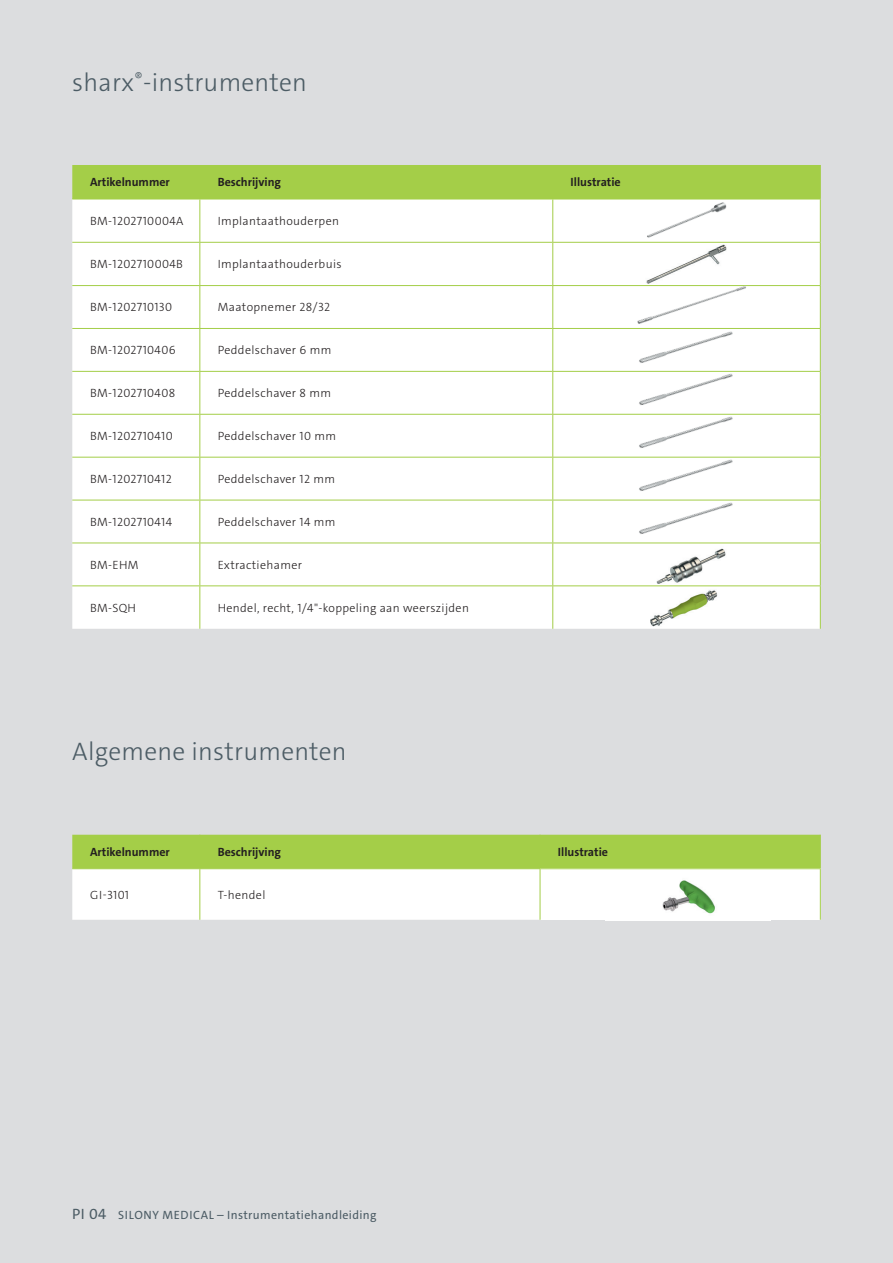
<style>
.page{position:relative;width:893px;height:1263px;background:#dcdddf}
.page>*{position:absolute;margin:0;border:0;box-sizing:border-box;transform-origin:0 0}
.t1{font:300 25.5px "The Sans C4 s";letter-spacing:.01em;color:#4c5c65}
.t2{font:300 12px "The Sans C4 s";letter-spacing:.03em;color:#231f20}
.t3{font:700 12px "The Sans C4 s";color:#231f20}
.t4{font:12px "The Sans C4 s";letter-spacing:.03em;color:#4c5c65}
.s1{font-size:15px}
</style>
<div class="page">
<div style="left:72px;top:165px;width:748px;height:34px;background:#a4ce48"></div>
<div style="left:72px;top:200px;width:480px;height:429px;background:#fff"></div>
<div style="left:553px;top:200px;width:267px;height:429px;background:#fff"></div>
<hr style="left:199px;top:165px;width:1px;height:34px;background:#a4ce48">
<hr style="left:552px;top:165px;width:1px;height:34px;background:#a4ce48">
<hr style="left:820px;top:165px;width:1px;height:34px;background:#a4ce48">
<hr style="left:72px;top:199px;width:128px;height:1px;background:#a4ce48">
<hr style="left:200px;top:199px;width:353px;height:1px;background:#a4ce48">
<hr style="left:199px;top:199px;width:1px;height:43px;background:#a4ce48">
<hr style="left:553px;top:199px;width:268px;height:1px;background:#a4ce48">
<hr style="left:552px;top:199px;width:1px;height:43px;background:#a4ce48">
<hr style="left:820px;top:199px;width:1px;height:43px;background:#a4ce48">
<hr style="left:72px;top:242px;width:128px;height:1px;background:#a4ce48">
<hr style="left:200px;top:242px;width:353px;height:1px;background:#a4ce48">
<hr style="left:199px;top:243px;width:1px;height:42px;background:#a4ce48">
<hr style="left:553px;top:242px;width:268px;height:1px;background:#a4ce48">
<hr style="left:552px;top:243px;width:1px;height:42px;background:#a4ce48">
<hr style="left:820px;top:243px;width:1px;height:42px;background:#a4ce48">
<hr style="left:72px;top:285px;width:128px;height:1px;background:#a4ce48">
<hr style="left:200px;top:285px;width:353px;height:1px;background:#a4ce48">
<hr style="left:199px;top:286px;width:1px;height:42px;background:#a4ce48">
<hr style="left:553px;top:285px;width:268px;height:1px;background:#a4ce48">
<hr style="left:552px;top:286px;width:1px;height:42px;background:#a4ce48">
<hr style="left:820px;top:286px;width:1px;height:42px;background:#a4ce48">
<hr style="left:72px;top:328px;width:128px;height:1px;background:#a4ce48">
<hr style="left:200px;top:328px;width:353px;height:1px;background:#a4ce48">
<hr style="left:199px;top:329px;width:1px;height:42px;background:#a4ce48">
<hr style="left:553px;top:328px;width:268px;height:1px;background:#a4ce48">
<hr style="left:552px;top:329px;width:1px;height:42px;background:#a4ce48">
<hr style="left:820px;top:329px;width:1px;height:42px;background:#a4ce48">
<hr style="left:72px;top:371px;width:128px;height:1px;background:#a4ce48">
<hr style="left:200px;top:371px;width:353px;height:1px;background:#a4ce48">
<hr style="left:199px;top:372px;width:1px;height:42px;background:#a4ce48">
<hr style="left:553px;top:371px;width:268px;height:1px;background:#a4ce48">
<hr style="left:552px;top:372px;width:1px;height:42px;background:#a4ce48">
<hr style="left:820px;top:372px;width:1px;height:42px;background:#a4ce48">
<hr style="left:72px;top:414px;width:128px;height:1px;background:#a4ce48">
<hr style="left:200px;top:414px;width:353px;height:1px;background:#a4ce48">
<hr style="left:199px;top:415px;width:1px;height:42px;background:#a4ce48">
<hr style="left:553px;top:414px;width:268px;height:1px;background:#a4ce48">
<hr style="left:552px;top:415px;width:1px;height:42px;background:#a4ce48">
<hr style="left:820px;top:415px;width:1px;height:42px;background:#a4ce48">
<hr style="left:72px;top:457px;width:128px;height:1px;background:#a4ce48">
<hr style="left:200px;top:457px;width:353px;height:1px;background:#a4ce48">
<hr style="left:199px;top:457px;width:1px;height:43px;background:#a4ce48">
<hr style="left:553px;top:457px;width:268px;height:1px;background:#a4ce48">
<hr style="left:552px;top:457px;width:1px;height:43px;background:#a4ce48">
<hr style="left:820px;top:457px;width:1px;height:43px;background:#a4ce48">
<hr style="left:72px;top:500px;width:128px;height:1px;background:#a4ce48">
<hr style="left:200px;top:500px;width:353px;height:1px;background:#a4ce48">
<hr style="left:199px;top:500px;width:1px;height:43px;background:#a4ce48">
<hr style="left:553px;top:500px;width:268px;height:1px;background:#a4ce48">
<hr style="left:552px;top:500px;width:1px;height:43px;background:#a4ce48">
<hr style="left:820px;top:500px;width:1px;height:43px;background:#a4ce48">
<hr style="left:72px;top:543px;width:128px;height:1px;background:#a4ce48">
<hr style="left:200px;top:543px;width:353px;height:1px;background:#a4ce48">
<hr style="left:199px;top:543px;width:1px;height:42px;background:#a4ce48">
<hr style="left:553px;top:543px;width:268px;height:1px;background:#a4ce48">
<hr style="left:552px;top:543px;width:1px;height:42px;background:#a4ce48">
<hr style="left:820px;top:543px;width:1px;height:42px;background:#a4ce48">
<hr style="left:72px;top:585px;width:128px;height:1px;background:#a4ce48">
<hr style="left:200px;top:585px;width:353px;height:1px;background:#a4ce48">
<hr style="left:199px;top:586px;width:1px;height:43px;background:#a4ce48">
<hr style="left:553px;top:585px;width:268px;height:1px;background:#a4ce48">
<hr style="left:552px;top:586px;width:1px;height:43px;background:#a4ce48">
<hr style="left:820px;top:586px;width:1px;height:43px;background:#a4ce48">
<svg style="left:72px;top:835px;width:748px;height:85px;background:#d0e5a1"></svg>
<div style="left:540px;top:869px;width:280px;height:51px;background:#fff"></div>
<hr style="left:199px;top:835px;width:1px;height:33px;background:#a4ce48">
<hr style="left:540px;top:835px;width:1px;height:33px;background:#a4ce48">
<hr style="left:820px;top:835px;width:1px;height:33px;background:#a4ce48">
<hr style="left:199px;top:869px;width:1px;height:51px;background:#a4ce48">
<hr style="left:540px;top:869px;width:1px;height:51px;background:#a4ce48">
<hr style="left:820px;top:869px;width:1px;height:51px;background:#a4ce48">
<hr style="left:72px;top:868px;width:128px;height:1px;background:#a4ce48">
<hr style="left:200px;top:868px;width:340px;height:1px;background:#a4ce48">
<hr style="left:540px;top:868px;width:281px;height:1px;background:#a4ce48">
<img style="left:608px;top:329px;width:156px;height:213px">
<img style="left:620px;top:545px;width:129px;height:39px">
<img style="left:625px;top:588px;width:124px;height:39px">
<img style="left:631px;top:245px;width:104px;height:38px">
<img style="left:628px;top:201px;width:134px;height:43px">
<img style="left:624px;top:284px;width:158px;height:42px">
<div style="left:605px;top:874px;width:166px;height:47px;background:#fff"></div>
<img style="left:662px;top:880px;width:53px;height:34px">
<h1 class="t1" style="left:72px;top:66px;width:236px">sharx<sup>®</sup>-instrumenten</h1>
<p class="t3" style="left:90px;top:174px;width:81px">Artikelnummer</p>
<p class="t3" style="left:218px;top:174px;width:65px">Beschrijving</p>
<p class="t3" style="left:571px;top:174px;width:52px">Illustratie</p>
<p class="t2" style="left:90px;top:213px;width:95px">BM-1202710004A</p>
<p class="t2" style="left:218px;top:213px;width:123px">Implantaathouderpen</p>
<p class="t2" style="left:90px;top:257px;width:94px">BM-1202710004B</p>
<p class="t2" style="left:218px;top:257px;width:125px">Implantaathouderbuis</p>
<p class="t2" style="left:90px;top:300px;width:84px">BM-1202710130</p>
<p class="t2" style="left:218px;top:300px;width:114px">Maatopnemer 28/32</p>
<p class="t2" style="left:90px;top:343px;width:87px">BM-1202710406</p>
<p class="t2" style="left:218px;top:343px;width:115px">Peddelschaver 6 mm</p>
<p class="t2" style="left:90px;top:385px;width:87px">BM-1202710408</p>
<p class="t2" style="left:218px;top:385px;width:115px">Peddelschaver 8 mm</p>
<p class="t2" style="left:90px;top:428px;width:84px">BM-1202710410</p>
<p class="t2" style="left:218px;top:428px;width:120px">Peddelschaver 10 mm</p>
<p class="t2" style="left:90px;top:471px;width:83px">BM-1202710412</p>
<p class="t2" style="left:218px;top:471px;width:119px">Peddelschaver 12 mm</p>
<p class="t2" style="left:90px;top:514px;width:84px">BM-1202710414</p>
<p class="t2" style="left:218px;top:514px;width:119px">Peddelschaver 14 mm</p>
<p class="t2" style="left:90px;top:557px;width:50px">BM-EHM</p>
<p class="t2" style="left:218px;top:557px;width:86px">Extractiehamer</p>
<p class="t2" style="left:90px;top:600px;width:47px">BM-SQH</p>
<p class="t2" style="left:218px;top:600px;width:253px">Hendel, recht, 1/4"-koppeling aan weerszijden</p>
<h1 class="t1" style="left:72px;top:735px;width:276px">Algemene instrumenten</h1>
<p class="t3" style="left:90px;top:844px;width:81px">Artikelnummer</p>
<p class="t3" style="left:218px;top:844px;width:65px">Beschrijving</p>
<p class="t3" style="left:558px;top:844px;width:52px">Illustratie</p>
<p class="t2" style="left:90px;top:887px;width:40px">GI-3101</p>
<p class="t2" style="left:218px;top:887px;width:49px">T-hendel</p>
<p class="t4" style="left:72px;top:1207px;width:306px"><span class="s1">PI 04</span> SILONY MEDICAL – Instrumentatiehandleiding</p>
</div>
